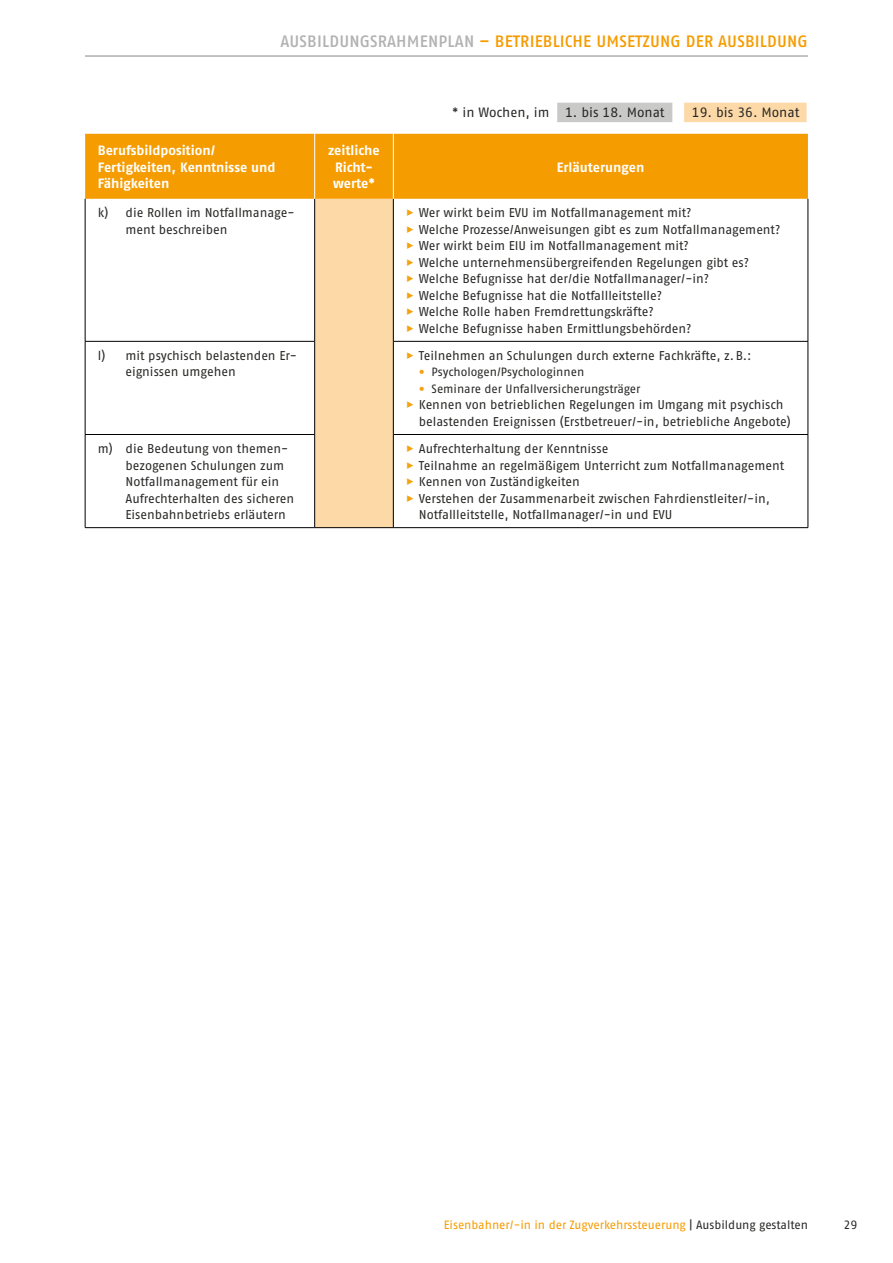
<style>
.page{position:relative;width:893px;height:1263px;background:#fff}
.page>*{position:absolute;margin:0;border:0;box-sizing:border-box;transform-origin:0 0}
.t1{font:500 16.5px "Fago Pro";letter-spacing:.01em;color:#f59c00}
.t2{font:700 13.5px/16.5px "Fago Pro";letter-spacing:-.005em;color:#fff}
.t3{font:13.5px "Fago Pro";color:#282827}
.t4{font:12.75px/16.5px "Fago Pro";letter-spacing:-.005em;color:#282827}
.t5{font:12px "Fago Pro";letter-spacing:-.005em;color:#282827}
.t6{font:12px "Fago Pro";letter-spacing:-.005em;color:#f59c00}
.s1{color:#b3b2b2}
.s2{font-size:12px;color:#f6a10e}
.s3{font-family:"Frutiger LT Std";font-weight:300;color:#f6a10e}
.s4{color:#282827}
</style>
<div class="page">
<hr style="left:85px;top:56px;width:723px;height:1px;background:#878787">
<div style="left:85px;top:134px;width:723px;height:65px;background:#f59c00"></div>
<div style="left:315px;top:199px;width:78px;height:329px;background:#fdd9a7"></div>
<hr style="left:85px;top:341px;width:230px;height:1px;background:#000">
<hr style="left:393px;top:341px;width:415px;height:1px;background:#000">
<hr style="left:85px;top:434px;width:230px;height:1px;background:#000">
<hr style="left:393px;top:434px;width:415px;height:1px;background:#000">
<hr style="left:85px;top:527px;width:230px;height:1px;background:#000">
<hr style="left:315px;top:527px;width:78px;height:1px;background:#000">
<hr style="left:393px;top:527px;width:415px;height:1px;background:#000">
<hr style="left:85px;top:199px;width:1px;height:142px;background:#000">
<hr style="left:314px;top:199px;width:1px;height:142px;background:#000">
<hr style="left:393px;top:199px;width:1px;height:142px;background:#000">
<hr style="left:808px;top:199px;width:1px;height:142px;background:#000">
<hr style="left:85px;top:341px;width:1px;height:93px;background:#000">
<hr style="left:314px;top:341px;width:1px;height:93px;background:#000">
<hr style="left:393px;top:341px;width:1px;height:93px;background:#000">
<hr style="left:808px;top:341px;width:1px;height:93px;background:#000">
<hr style="left:85px;top:435px;width:1px;height:92px;background:#000">
<hr style="left:314px;top:435px;width:1px;height:92px;background:#000">
<hr style="left:393px;top:435px;width:1px;height:92px;background:#000">
<hr style="left:808px;top:435px;width:1px;height:92px;background:#000">
<hr style="left:314px;top:134px;width:1px;height:65px;background:#fff">
<hr style="left:393px;top:134px;width:1px;height:65px;background:#fff">
<div style="left:557px;top:103px;width:115px;height:19px;background:#c9c9c8"></div>
<div style="left:684px;top:103px;width:123px;height:19px;background:#fdd9a7"></div>
<p class="t1" style="left:280px;top:31px;width:529px"><span class="s1">AUSBILDUNGSRAHMENPLAN</span> – BETRIEBLICHE UMSETZUNG DER AUSBILDUNG</p>
<p class="t2" style="left:98px;top:142px;width:179px">Berufsbildposition/<br>Fertigkeiten, Kenntnisse und<br>Fähigkeiten</p>
<p class="t2" style="left:328px;top:142px;width:53px;text-align:center">zeitliche<br>Richt&shy;werte*</p>
<p class="t3" style="left:452px;top:104px;width:214px">* in Wochen, im 1. bis 18. Monat</p>
<p class="t3" style="left:692px;top:104px;width:109px">19. bis 36. Monat</p>
<p class="t2" style="left:557px;top:159px;width:89px">Erläuterungen</p>
<p class="t4" style="left:126px;top:205px;width:171px;text-indent:-28px">k) die Rollen im Notfallmanage&shy;ment beschreiben</p>
<p class="t4" style="left:406px;top:205px;width:287px"><span class="s2">▶</span> Wer wirkt beim EVU im Notfallmanagement mit?</p>
<p class="t4" style="left:406px;top:221px;width:376px"><span class="s2">▶</span> Welche Prozesse/Anweisungen gibt es zum Notfallmanagement?</p>
<p class="t4" style="left:406px;top:238px;width:284px"><span class="s2">▶</span> Wer wirkt beim EIU im Notfallmanagement mit?</p>
<p class="t4" style="left:406px;top:254px;width:345px"><span class="s2">▶</span> Welche unternehmensübergreifenden Regelungen gibt es?</p>
<p class="t4" style="left:406px;top:271px;width:305px"><span class="s2">▶</span> Welche Befugnisse hat der/die Notfallmanager/-in?</p>
<p class="t4" style="left:406px;top:287px;width:258px"><span class="s2">▶</span> Welche Befugnisse hat die Notfallleitstelle?</p>
<p class="t4" style="left:406px;top:304px;width:249px"><span class="s2">▶</span> Welche Rolle haben Fremdrettungskräfte?</p>
<p class="t4" style="left:406px;top:320px;width:287px"><span class="s2">▶</span> Welche Befugnisse haben Ermittlungsbehörden?</p>
<p class="t4" style="left:126px;top:347px;width:173px;text-indent:-28px">l) mit psychisch belastenden Er&shy;eignissen umgehen</p>
<p class="t4" style="left:406px;top:347px;width:347px"><span class="s2">▶</span> Teilnehmen an Schulungen durch externe Fachkräfte, z.B.:</p>
<p class="t5" style="left:419px;top:365px;width:167px"><span class="s3">•</span> Psychologen/Psychologinnen</p>
<p class="t5" style="left:419px;top:382px;width:223px"><span class="s3">•</span> Seminare der Unfallversicherungsträger</p>
<p class="t4" style="left:419px;top:397px;width:373px;text-indent:-13px"><span class="s2">▶</span> Kennen von betrieblichen Regelungen im Umgang mit psychisch belastenden Ereignissen (Erstbetreuer/-in, betriebliche Angebote)</p>
<p class="t4" style="left:126px;top:440px;width:170px;text-indent:-28px">m) die Bedeutung von themen&shy;bezogenen Schulungen zum<br>Notfallmanagement für ein<br>Aufrechterhalten des sicheren<br>Eisenbahnbetriebs erläutern</p>
<p class="t4" style="left:406px;top:440px;width:204px"><span class="s2">▶</span> Aufrechterhaltung der Kenntnisse</p>
<p class="t4" style="left:406px;top:457px;width:380px"><span class="s2">▶</span> Teilnahme an regelmäßigem Unterricht zum Notfallmanagement</p>
<p class="t4" style="left:406px;top:473px;width:175px"><span class="s2">▶</span> Kennen von Zuständigkeiten</p>
<p class="t4" style="left:419px;top:490px;width:352px;text-indent:-13px"><span class="s2">▶</span> Verstehen der Zusammenarbeit zwischen Fahrdienstleiter/-in,<br>Notfallleitstelle, Notfallmanager/-in und EVU</p>
<p class="t6" style="left:444px;top:1218px;width:366px">Eisenbahner/-in in der Zugverkehrssteuerung <span class="s4">| Ausbildung gestalten</span></p>
<p class="t5" style="left:843px;top:1218px;width:15px">29</p>
</div>
